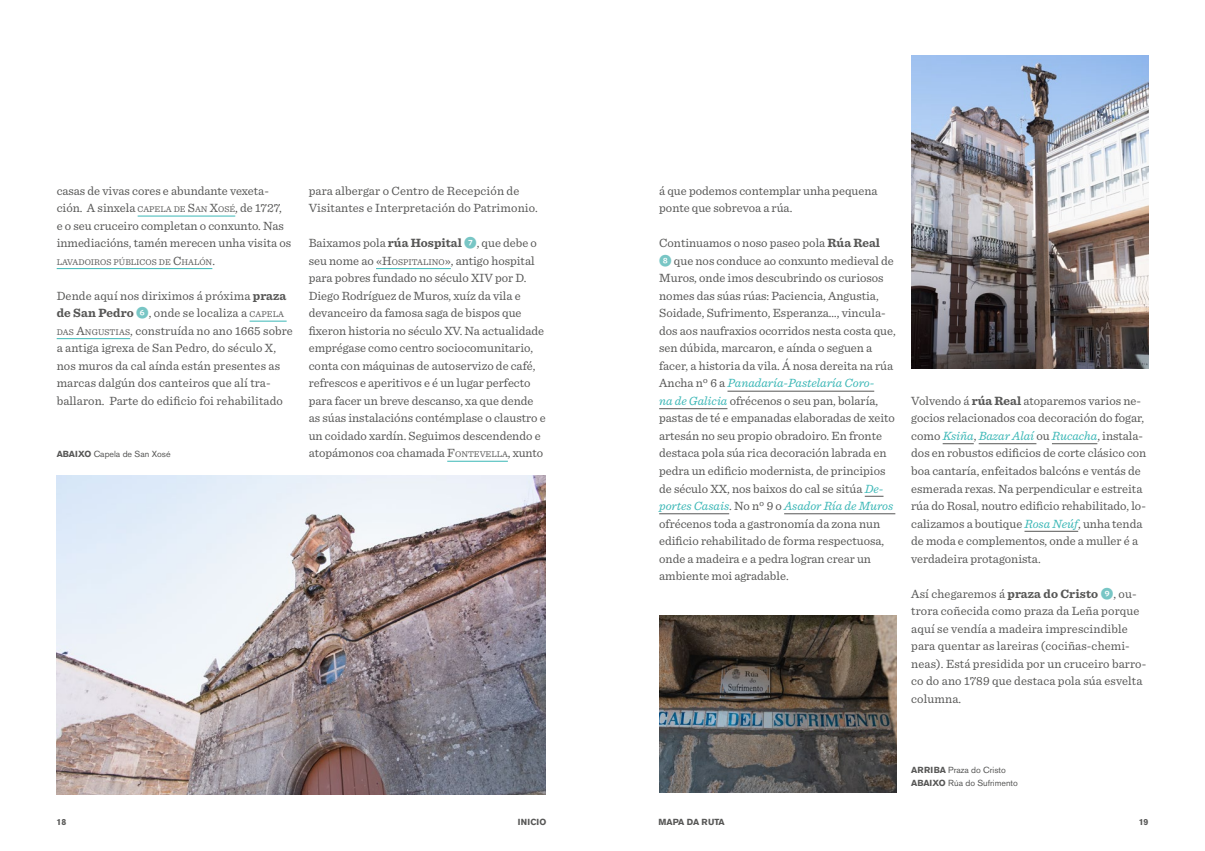
<style>
.page{position:relative;width:1205px;height:851px;background:#fff}
.page>*{position:absolute;margin:0;border:0;box-sizing:border-box;transform-origin:0 0}
.p___10{font:12.5px/17.5px "Sentinel";color:#575756}
.Intro{font:12.5px/17.5px "Sentinel";color:#575756}
.t1{font:8.75px/13.8px "Akzidenz Grotesk BE";color:#575756}
.Intro-2{font:8.75px "Sentinel";color:#575756}
.t2{font:700 8.75px "Akzidenz Grotesk BE";color:#575756}
.s1{font-size:8.75px}
.s2{font-style:inherit}
.s3{font-size:12.5px}
.s4{font-weight:700}
.s5{font-family:"Whitney Index Black Round Bd";color:#78c6c5}
.s6{font-style:italic;color:#3bb7b6}
</style>
<div class="page">
<img style="left:659px;top:615px;width:237px;height:177px">
<hr style="left:942px;top:443px;width:32px;height:1px;background:#575756">
<hr style="left:978px;top:443px;width:58px;height:1px;background:#575756">
<hr style="left:1052px;top:443px;width:45px;height:1px;background:#575756">
<hr style="left:1024px;top:531px;width:54px;height:1px;background:#575756">
<hr style="left:727px;top:391px;width:147px;height:1px;background:#575756">
<hr style="left:659px;top:408px;width:68px;height:1px;background:#575756">
<svg style="left:865px;top:496px;width:18px;height:1px"></svg>
<hr style="left:659px;top:513px;width:70px;height:1px;background:#575756">
<hr style="left:784px;top:513px;width:111px;height:1px;background:#575756">
<img style="left:911px;top:56px;width:237px;height:312px">
<img style="left:57px;top:475px;width:489px;height:319px">
<hr style="left:376px;top:268px;width:75px;height:1px;background:#3bb7b6">
<hr style="left:447px;top:461px;width:61px;height:1px;background:#3bb7b6">
<hr style="left:138px;top:216px;width:97px;height:1px;background:#3bb7b6">
<hr style="left:57px;top:268px;width:155px;height:1px;background:#3bb7b6">
<hr style="left:250px;top:321px;width:37px;height:1px;background:#3bb7b6">
<hr style="left:57px;top:338px;width:73px;height:1px;background:#3bb7b6">
<p class="Intro" style="left:57px;top:181px;width:236px">casas de vivas cores e abundante vexeta&shy;ción. A sinxela <span class="s1">CAPELA DE</span> <span class="s2">S</span><span class="s1">AN</span> <span class="s2">X</span><span class="s1">OSÉ</span>, de 1727,<br>e o seu cruceiro completan o conxunto. Nas inmediacións, tamén merecen unha visita os</p>
<p class="Intro-2" style="left:57px;top:255px;width:160px">LAVADOIROS PÚBLICOS DE <span class="s3">C</span>HALÓN<span class="s3">.</span></p>
<p class="p___10" style="left:57px;top:286px;width:238px">Dende aquí nos diriximos á próxima <span class="s4">praza de San Pedro</span> <span class="s5">6</span>, onde se localiza a <span class="s1">CAPELA DAS</span> <span class="s2">A</span><span class="s1">NGUSTIAS</span>, construída no ano 1665 sobre a antiga igrexa de San Pedro, do século X, nos muros da cal aínda están presentes as marcas dalgún dos canteiros que alí tra&shy;ballaron. Parte do edificio foi rehabilitado</p>
<p class="t1" style="left:57px;top:447px;width:115px"><span class="s4">ABAIXO</span> Capela de San Xosé</p>
<p class="p___10" style="left:309px;top:181px;width:230px">para albergar o Centro de Recepción de<br>Visitantes e Interpretación do Patrimonio.</p>
<p class="p___10" style="left:309px;top:233px;width:239px">Baixamos pola <span class="s4">rúa Hospital</span> <span class="s5">7</span>, que debe o seu nome ao <span class="s2">«H</span><span class="s1">OSPITALINO</span><span class="s2">»</span>, antigo hospital para pobres fundado no século XIV por D.<br>Diego Rodríguez de Muros, xuíz da vila e devanceiro da famosa saga de bispos que fixeron historia no século XV. Na actualidade emprégase como centro sociocomunitario, conta con máquinas de autoservizo de café, refrescos e aperitivos e é un lugar perfecto para facer un breve descanso, xa que dende as súas instalacións contémplase o claustro e un coidado xardín. Seguimos descendendo e atopámonos coa chamada <span class="s2">F</span><span class="s1">ONTEVELLA</span>, xunto</p>
<p class="p___10" style="left:659px;top:181px;width:220px">á que podemos contemplar unha pequena ponte que sobrevoa a rúa.</p>
<p class="p___10" style="left:659px;top:233px;width:238px">Continuamos o noso paseo pola <span class="s4">Rúa Real<br></span><span class="s5">8</span> que nos conduce ao conxunto medieval de Muros, onde imos descubrindo os curiosos nomes das súas rúas: Paciencia, Angustia, Soidade, Sufrimento, Esperanza…, vincula&shy;dos aos naufraxios ocorridos nesta costa que, sen dúbida, marcaron, e aínda o seguen a facer, a historia da vila. Á nosa dereita na rúa Ancha nº 6 a <span class="s6">Panadaría-Pastelaría Coro-<br>na de Galicia</span> ofrécenos o seu pan, bolaría, pastas de té e empanadas elaboradas de xeito artesán no seu propio obradoiro. En fronte destaca pola súa rica decoración labrada en pedra un edificio modernista, de principios de século XX, nos baixos do cal se sitúa <span class="s6">De&shy;portes Casais</span>. No nº 9 o <span class="s6">Asador Ría de Muros </span>ofrécenos toda a gastronomía da zona nun edificio rehabilitado de forma respectuosa, onde a madeira e a pedra logran crear un ambiente moi agradable.</p>
<p class="p___10" style="left:911px;top:391px;width:237px">Volvendo á <span class="s4">rúa Real</span> atoparemos varios ne&shy;gocios relacionados coa decoración do fogar, como <span class="s6">Ksiña</span>, <span class="s6">Bazar Alaí</span> ou <span class="s6">Rucacha</span>, instala&shy;dos en robustos edificios de corte clásico con boa cantaría, enfeitados balcóns e ventás de esmerada rexas. Na perpendicular e estreita rúa do Rosal, noutro edificio rehabilitado, lo&shy;calizamos a boutique <span class="s6">Rosa Neúf</span>, unha tenda de moda e complementos, onde a muller é a verdadeira protagonista.</p>
<p class="p___10" style="left:911px;top:583px;width:237px">Así chegaremos á <span class="s4">praza do Cristo</span> <span class="s5">9</span>, ou&shy;trora coñecida como praza da Leña porque aquí se vendía a madeira imprescindible para quentar as lareiras (cociñas-chemi&shy;neas). Está presidida por un cruceiro barro&shy;co do ano 1789 que destaca pola súa esvelta columna.</p>
<p class="t1" style="left:911px;top:762px;width:108px"><span class="s4">ARRIBA</span> Praza do Cristo<br><span class="s4">ABAIXO</span> Rúa do Sufrimento</p>
<p class="t2" style="left:56px;top:817px;width:11px">18</p>
<p class="t2" style="left:518px;top:817px;width:30px">INICIO</p>
<p class="t2" style="left:658px;top:817px;width:68px">MAPA DA RUTA</p>
<p class="t2" style="left:1138px;top:817px;width:11px">19</p>
</div>
